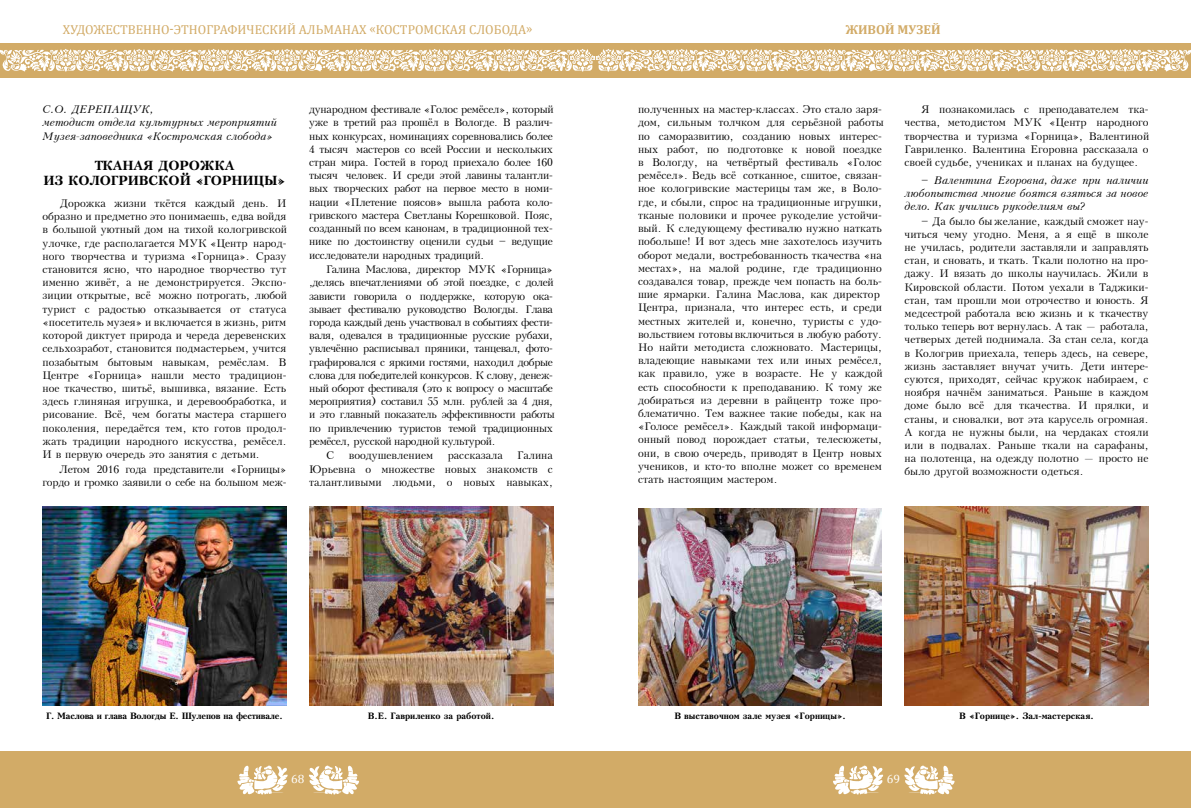
<style>
.page{position:relative;width:1191px;height:808px;background:#fff}
.page>*{position:absolute;margin:0;border:0;box-sizing:border-box;transform-origin:0 0}
.t1{font:13px "Cambria";color:#d2ab67}
.t2{font:700 13px/15.6px "Peterburg";color:#000;text-align:center}
.t3{font:700 13px "Cambria";color:#d2ab67}
.t4{font:12px "Cambria";color:#fff}
.t5{font:11px/13.2px "Peterburg";color:#000;text-align:justify}
.t6{font:11px/13.2px "Peterburg";letter-spacing:-.03em;color:#000}
.t7{font:italic 11px/13.2px "Peterburg";color:#000}
.t8{font:11px/13.2px "Peterburg";letter-spacing:-.02em;color:#000;text-align:right}
.t9{font:700 9px "Peterburg";color:#000}
.t10{font:700 9px "Peterburg";letter-spacing:-.02em;color:#000}
</style>
<div class="page">
<div style="left:0;top:43px;width:595px;height:34px;background:#d2ab67"></div>
<div style="left:595px;top:43px;width:596px;height:34px;background:#d2ab67"></div>
<svg style="left:0;top:49px;width:1191px;height:23px"></svg>
<div style="left:0;top:751px;width:595px;height:57px;background:#d2ab67"></div>
<svg style="left:237px;top:765px;width:51px;height:30px"></svg>
<svg style="left:309px;top:765px;width:50px;height:30px"></svg>
<div style="left:595px;top:751px;width:596px;height:57px;background:#d2ab67"></div>
<svg style="left:833px;top:765px;width:51px;height:30px"></svg>
<svg style="left:904px;top:765px;width:50px;height:30px"></svg>
<img style="left:42px;top:507px;width:244px;height:198px">
<img style="left:309px;top:507px;width:244px;height:198px">
<img style="left:638px;top:508px;width:244px;height:197px">
<img style="left:904px;top:507px;width:244px;height:198px">
<p class="t1" style="left:63px;top:22px;width:471px">ХУДОЖЕСТВЕННО-ЭТНОГРАФИЧЕСКИЙ АЛЬМАНАХ «КОСТРОМСКАЯ СЛОБОДА»</p>
<p class="t3" style="left:846px;top:20px;width:96px">ЖИВОЙ МУЗЕЙ</p>
<p class="t7" style="left:43px;top:103px;width:236px">С.О. ДЕРЕПАЩУК,<br>методист отдела культурных мероприятий<br>Музея-заповедника «Костромская слобода»</p>
<p class="t2" style="left:43px;top:157px;width:244px">ТКАНАЯ ДОРОЖКА<br>ИЗ КОЛОГРИВСКОЙ «ГОРНИЦЫ»</p>
<p class="t5" style="left:43px;top:197px;width:246px;text-indent:17px">Дорожка жизни ткётся каждый день. И образно и предметно это понимаешь, едва войдя в большой уютный дом на тихой кологривской улочке, где располагается МУК «Центр народ&shy;ного творчества и туризма «Горница». Сразу становится ясно, что народное творчество тут именно живёт, а не демонстрируется. Экспо&shy;зиции открытые, всё можно потрогать, любой турист с радостью отказывается от статуса «посетитель музея» и включается в жизнь, ритм которой диктует природа и череда деревенских сельхозработ, становится подмастерьем, учится позабытым бытовым навыкам, ремёслам. В Центре «Горница» нашли место традицион&shy;ное ткачество, шитьё, вышивка, вязание. Есть здесь глиняная игрушка, и деревообработка, и рисование. Всё, чем богаты мастера старшего поколения, передаётся тем, кто готов продол&shy;жать традиции народного искусства, ремёсел.<br>И в первую очередь это занятия с детьми.</p>
<p class="t8" style="left:43px;top:462px;width:245px">Летом 2016 года представители «Горницы» гордо и громко заявили о себе на большом меж-</p>
<p class="t5" style="left:309px;top:103px;width:246px">дународном фестивале «Голос ремёсел», который уже в третий раз прошёл в Вологде. В различ&shy;ных конкурсах, номинациях соревновались более 4 тысяч мастеров со всей России и нескольких стран мира. Гостей в город приехало более 160 тысяч человек. И среди этой лавины талантли&shy;вых творческих работ на первое место в номи&shy;нации «Плетение поясов» вышла работа коло&shy;гривского мастера Светланы Корешковой. Пояс, созданный по всем канонам, в традиционной тех&shy;нике по достоинству оценили судьи – ведущие исследователи народных традиций.</p>
<p class="t6" style="left:309px;top:263px;width:247px;text-indent:17px">Галина Маслова, директор МУК «Горница» ,делясь впечатлениями об этой поездке, с долей зависти говорила о поддержке, которую ока&shy;зывает фестивалю руководство Вологды. Глава города каждый день участвовал в событиях фести&shy;валя, одевался в традиционные русские рубахи, увлечённо расписывал пряники, танцевал, фото&shy;графировался с яркими гостями, находил добрые слова для победителей конкурсов. К слову, денеж&shy;ный оборот фестиваля (это к вопросу о масштабе мероприятия) составил 55 млн. рублей за 4 дня, и это главный показатель эффективности работы по привлечению туристов темой традиционных ремёсел, русской народной культурой.</p>
<p class="t5" style="left:326px;top:449px;width:10px">С</p>
<p class="t5" style="left:349px;top:449px;width:86px">воодушевлением</p>
<p class="t5" style="left:448px;top:449px;width:57px">рассказала</p>
<p class="t5" style="left:309px;top:449px;width:245px;text-indent:208px">Галина Юрьевна о множестве новых знакомств с талантливыми людьми, о новых навыках,</p>
<p class="t5" style="left:638px;top:103px;width:247px;text-align:left">полученных на мастер-классах. Это стало заря&shy;дом, сильным толчком для серьёзной работы по саморазвитию, созданию новых интерес&shy;ных работ, по подготовке к новой поездке в Вологду, на четвёртый фестиваль «Голос ремёсел». Ведь всё сотканное, сшитое, связан&shy;ное кологривские мастерицы там же, в Воло&shy;где, и сбыли, спрос на традиционные игрушки, тканые половики и прочее рукоделие устойчи&shy;вый. К следующему фестивалю нужно наткать побольше! И вот здесь мне захотелось изучить оборот медали, востребованность ткачества «на местах», на малой родине, где традиционно создавался товар, прежде чем попасть на боль&shy;шие ярмарки. Галина Маслова, как директор Центра, признала, что интерес есть, и среди местных жителей и, конечно, туристы с удо&shy;вольствием готовы включиться в любую работу.<br>Но найти методиста сложновато. Мастерицы, владеющие навыками тех или иных ремёсел, как правило, уже в возрасте. Не у каждой есть способности к преподаванию. К тому же добираться из деревни в райцентр тоже про&shy;блематично. Тем важнее такие победы, как на «Голосе ремёсел». Каждый такой информаци&shy;онный повод порождает статьи, телесюжеты, они, в свою очередь, приводят в Центр новых учеников, и кто-то вполне может со временем стать настоящим мастером.</p>
<p class="t5" style="left:904px;top:103px;width:246px;text-indent:17px">Я познакомилась с преподавателем тка&shy;чества, методистом МУК «Центр народного творчества и туризма «Горница», Валентиной Гавриленко. Валентина Егоровна рассказала о своей судьбе, учениках и планах на будущее.</p>
<p class="t7" style="left:904px;top:173px;width:245px;text-align:justify;text-indent:17px">– Валентина Егоровна, даже при наличии любопытства многие боятся взяться за новое дело. Как учились рукоделиям вы?</p>
<p class="t5" style="left:904px;top:214px;width:245px;text-indent:17px">– Да было бы желание, каждый сможет нау&shy;читься чему угодно. Меня, а я ещё в школе не училась, родители заставляли и заправлять стан, и сновать, и ткать. Ткали полотно на про&shy;дажу. И вязать до школы научилась. Жили в Кировской области. Потом уехали в Таджики&shy;стан, там прошли мои отрочество и юность. Я медсестрой работала всю жизнь и к ткачеству только теперь вот вернулась. А так — работала, четверых детей поднимала. За стан села, когда в Кологрив приехала, теперь здесь, на севере, жизнь заставляет внучат учить. Дети интере&shy;суются, приходят, сейчас кружок набираем, с ноября начнём заниматься. Раньше в каждом доме было всё для ткачества. И прялки, и станы, и сновалки, вот эта карусель огромная.<br>А когда не нужны были, на чердаках стояли или в подвалах. Раньше ткали на сарафаны, на полотенца, на одежду полотно — просто не было другой возможности одеться.</p>
<p class="t10" style="left:46px;top:711px;width:238px">Г. Маслова и глава Вологды Е. Шулепов на фестивале.</p>
<p class="t9" style="left:368px;top:711px;width:128px">В.Е. Гавриленко за работой.</p>
<p class="t9" style="left:674px;top:711px;width:173px">В выставочном зале музея «Горницы».</p>
<p class="t9" style="left:959px;top:711px;width:136px">В «Горнице». Зал-мастерская.</p>
<p class="t4" style="left:291px;top:772px;width:15px">68</p>
<p class="t4" style="left:887px;top:772px;width:15px">69</p>
</div>
